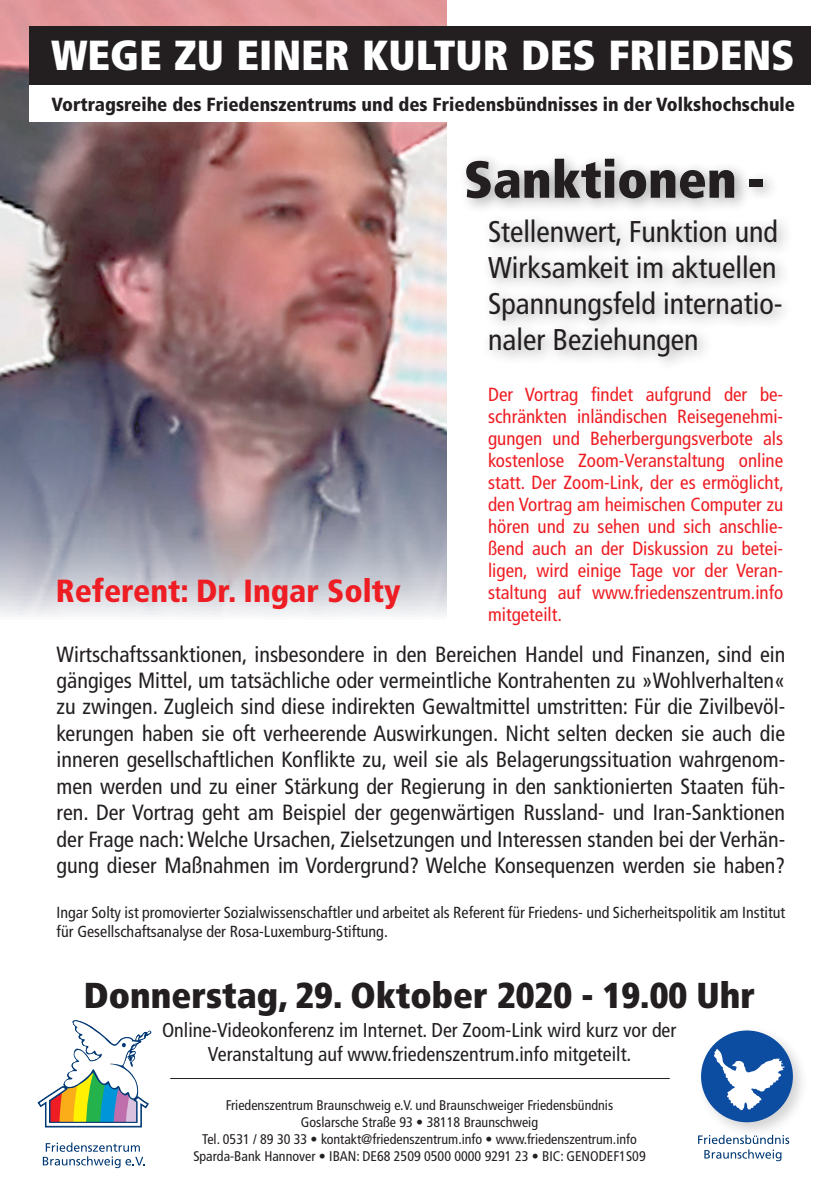
<style>
.page{position:relative;width:840px;height:1191px;background:#fff}
.page>*{position:absolute;margin:0;border:0;box-sizing:border-box;transform-origin:0 0}
.t1{font:900 condensed 52px "Frutiger";color:#231f20}
.t2{font:900 condensed 42px "Frutiger";color:#fff}
.t3{font:900 condensed 36px "Frutiger";color:#231f20}
.t4{font:900 condensed 32px "Frutiger";color:#ee1d23}
.t5{font:condensed 30px/36px "Frutiger";color:#231f20}
.t6{font:condensed 22px/26.4px "Frutiger";color:#231f20;text-align:justify}
.t7{font:condensed 20px/24px "Frutiger";color:#231f20;text-align:center}
.t8{font:condensed 19px/22px "Frutiger";color:#ee1d23;text-align:justify}
.t9{font:900 condensed 19px "Frutiger";color:#231f20}
.t10{font:condensed 16px/19.2px "Frutiger";color:#231f20}
.t11{font:condensed 14px/16.8px "Frutiger";color:#231f20;text-align:center}
</style>
<div class="page">
<img style="left:0;top:0;width:446px;height:617px">
<svg style="left:43px;top:1142px;width:101px;height:26px"></svg>
<svg style="left:37px;top:1020px;width:114px;height:107px"></svg>
<svg style="left:698px;top:1139px;width:90px;height:22px"></svg>
<div style="left:695px;top:1025px;width:114px;height:114px;background:#231f20;opacity:.2"></div>
<svg style="left:700px;top:1030px;width:92px;height:92px"></svg>
<hr style="left:170px;top:1078px;width:499px;height:1px;background:#231f20">
<svg style="left:35px;top:73px;width:776px;height:66px"></svg>
<div style="left:29px;top:27px;width:781px;height:58px;background:#231f20"></div>
<div style="left:458px;top:151px;width:337px;height:221px;background:#231f20;opacity:.39"></div>
<h2 class="t2" style="left:51px;top:30px;width:744px">WEGE ZU EINER KULTUR DES FRIEDENS</h2>
<p class="t9" style="left:52px;top:93px;width:744px">Vortragsreihe des Friedenszentrums und des Friedensbündnisses in der Volkshochschule</p>
<h3 class="t4" style="left:56px;top:572px;width:346px">Referent: Dr. Ingar Solty</h3>
<h1 class="t1" style="left:463px;top:148px;width:302px">Sanktionen -</h1>
<h3 class="t5" style="left:487px;top:213px;width:296px">Stellenwert, Funktion und<br>Wirksamkeit im aktuellen<br>Spannungsfeld internatio&shy;naler Beziehungen</h3>
<p class="t8" style="left:488px;top:384px;width:297px">Der Vortrag findet aufgrund der be&shy;schränkten inländischen Reisegenehmi&shy;gungen und Beherbergungsverbote als kostenlose Zoom-Veranstaltung online statt. Der Zoom-Link, der es ermöglicht, den Vortrag am heimischen Computer zu hören und zu sehen und sich anschlie&shy;ßend auch an der Diskussion zu betei&shy;ligen, wird einige Tage vor der Veran&shy;staltung auf www.friedenszentrum.info mitgeteilt.</p>
<p class="t6" style="left:57px;top:641px;width:729px">Wirtschaftssanktionen, insbesondere in den Bereichen Handel und Finanzen, sind ein gängiges Mittel, um tatsächliche oder vermeintliche Kontrahenten zu »Wohlverhalten« zu zwingen. Zugleich sind diese indirekten Gewaltmittel umstritten: Für die Zivilbevöl&shy;kerungen haben sie oft verheerende Auswirkungen. Nicht selten decken sie auch die inneren gesellschaftlichen Konflikte zu, weil sie als Belagerungssituation wahrgenom&shy;men werden und zu einer Stärkung der Regierung in den sanktionierten Staaten füh&shy;ren. Der Vortrag geht am Beispiel der gegenwärtigen Russland- und Iran-Sanktionen der Frage nach: Welche Ursachen, Zielsetzungen und Interessen standen bei der Verhän&shy;gung dieser Maßnahmen im Vordergrund? Welche Konsequenzen werden sie haben?</p>
<p class="t10" style="left:57px;top:902px;width:729px">Ingar Solty ist promovierter Sozialwissenschaftler und arbeitet als Referent für Friedens- und Sicherheitspolitik am Institut für Gesellschaftsanalyse der Rosa-Luxemburg-Stiftung.</p>
<h3 class="t3" style="left:84px;top:973px;width:672px">Donnerstag, 29. Oktober 2020 - 19.00 Uhr</h3>
<p class="t7" style="left:162px;top:1018px;width:515px">Online-Videokonferenz im Internet. Der Zoom-Link wird kurz vor der<br>Veranstaltung auf www.friedenszentrum.info mitgeteilt.</p>
<p class="t11" style="left:193px;top:1097px;width:453px">Friedenszentrum Braunschweig e.V. und Braunschweiger Friedensbündnis<br>Goslarsche Straße 93 • 38118 Braunschweig<br>Tel. 0531 / 89 30 33 • kontakt@friedenszentrum.info • www.friedenszentrum.info Sparda-Bank Hannover • IBAN: DE68 2509 0500 0000 9291 23 • BIC: GENODEF1S09</p>
</div>
